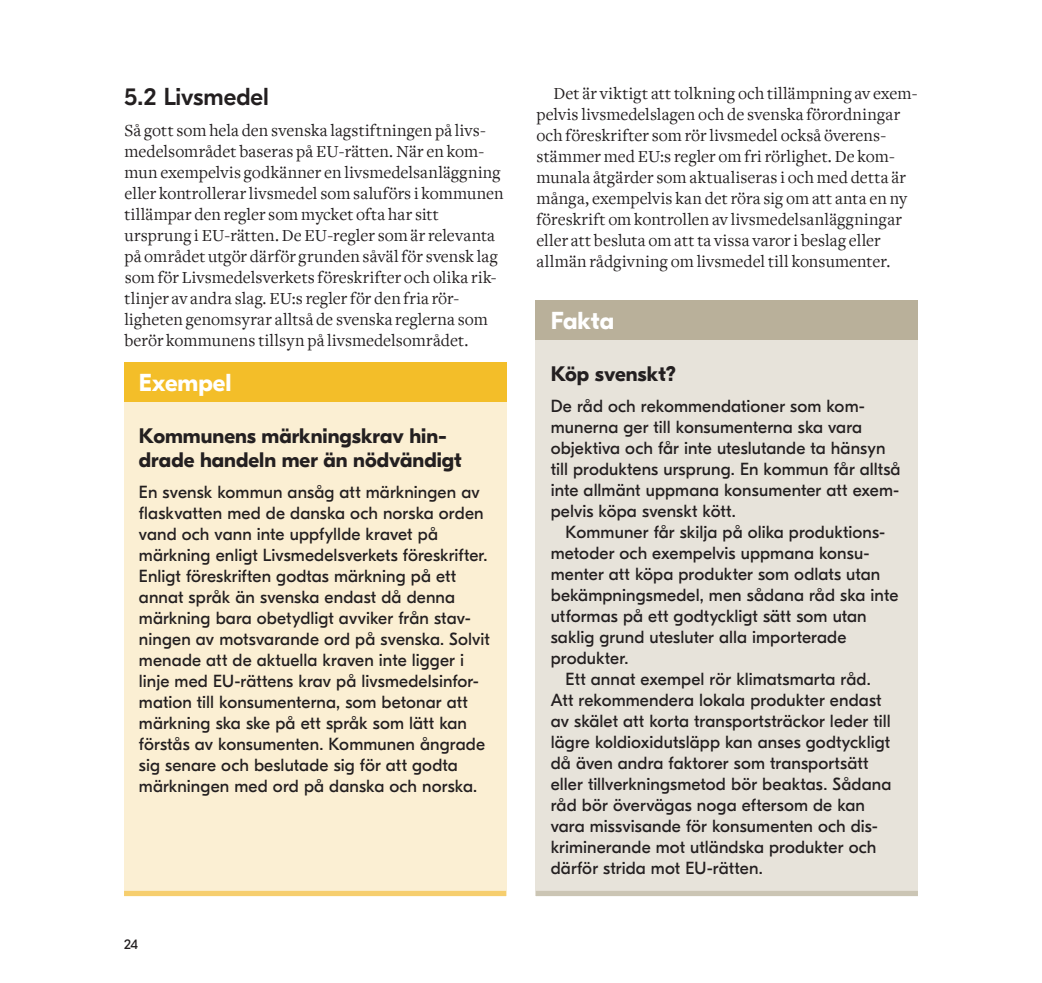
<style>
.page{position:relative;width:1042px;height:983px;background:#fff}
.page>*{position:absolute;margin:0;border:0;box-sizing:border-box;transform-origin:0 0}
.Rubrik_1{font:500 24.5px "GT Eesti Display";color:#231f20}
.Fakta_-_Rubrik{font:700 24.5px "GT Eesti Display";color:#fff}
.Fakta_-_Rubrik_1{font:700 21px/24.5px "GT Eesti Display";color:#231f20}
.Fakta_-_bröd{font:17.5px/21px "GT Eesti Display";letter-spacing:.005em;color:#231f20}
.Brödtext{font:17.5px/21px "Freight Text";letter-spacing:.005em;color:#231f20}
.Brödtext_-_indrag{font:17.5px/21px "Freight Text";letter-spacing:.005em;color:#231f20}
.t1{font:14px "GT Eesti Display";color:#231f20}
</style>
<div class="page">
<div style="left:124px;top:362px;width:382px;height:533px;background:#fbefd3"></div>
<div style="left:124px;top:362px;width:382px;height:40px;background:#f3be29"></div>
<div style="left:124px;top:890px;width:382px;height:5px;background:#f6ce6e"></div>
<div style="left:536px;top:300px;width:382px;height:595px;background:#e7e3da"></div>
<div style="left:536px;top:300px;width:382px;height:40px;background:#b9b09a"></div>
<div style="left:536px;top:890px;width:382px;height:5px;background:#cbc5b4"></div>
<p class="Rubrik_1" style="left:124px;top:84px;width:146px">5.2 Livsmedel</p>
<p class="Brödtext" style="left:124px;top:120px;width:381px">Så gott som hela den svenska lagstiftningen på livs&shy;medelsområdet baseras på EU-rätten. När en kom&shy;mun exempelvis godkänner en livsmedelsanläggning eller kontrollerar livsmedel som saluförs i kommunen tillämpar den regler som mycket ofta har sitt ursprung i EU-rätten. De EU-regler som är relevanta på området utgör därför grunden såväl för svensk lag som för Livsmedelsverkets föreskrifter och olika rik&shy;tlinjer av andra slag. EU:s regler för den fria rör&shy;ligheten genomsyrar alltså de svenska reglerna som berör kommunens tillsyn på livsmedelsområdet.</p>
<p class="Fakta_-_Rubrik" style="left:139px;top:369px;width:94px">Exempel</p>
<p class="Fakta_-_Rubrik_1" style="left:139px;top:423px;width:324px">Kommunens märkningskrav hin&shy;drade handeln mer än nödvändigt</p>
<p class="Fakta_-_bröd" style="left:139px;top:482px;width:352px">En svensk kommun ansåg att märkningen av flaskvatten med de danska och norska orden vand och vann inte uppfyllde kravet på märkning enligt Livsmedelsverkets föreskrifter.<br>Enligt föreskriften godtas märkning på ett annat språk än svenska endast då denna märkning bara obetydligt avviker från stav&shy;ningen av motsvarande ord på svenska. Solvit menade att de aktuella kraven inte ligger i linje med EU-rättens krav på livsmedelsinfor&shy;mation till konsumenterna, som betonar att märkning ska ske på ett språk som lätt kan förstås av konsumenten. Kommunen ångrade sig senare och beslutade sig för att godta märkningen med ord på danska och norska.</p>
<p class="t1" style="left:124px;top:936px;width:16px">24</p>
<p class="Brödtext_-_indrag" style="left:536px;top:83px;width:383px;text-indent:17px">Det är viktigt att tolkning och tillämpning av exem&shy;pelvis livsmedelslagen och de svenska förordningar och föreskrifter som rör livsmedel också överens&shy;stämmer med EU:s regler om fri rörlighet. De kom&shy;munala åtgärder som aktualiseras i och med detta är många, exempelvis kan det röra sig om att anta en ny föreskrift om kontrollen av livsmedelsanläggningar eller att besluta om att ta vissa varor i beslag eller allmän rådgivning om livsmedel till konsumenter.</p>
<p class="Fakta_-_Rubrik" style="left:551px;top:307px;width:65px">Fakta</p>
<p class="Fakta_-_Rubrik_1" style="left:551px;top:361px;width:127px">Köp svenskt?</p>
<p class="Fakta_-_bröd" style="left:551px;top:395px;width:351px">De råd och rekommendationer som kom&shy;munerna ger till konsumenterna ska vara objektiva och får inte uteslutande ta hänsyn till produktens ursprung. En kommun får alltså inte allmänt uppmana konsumenter att exem&shy;pelvis köpa svenskt kött.</p>
<p class="Fakta_-_bröd" style="left:551px;top:521px;width:349px;text-indent:15px">Kommuner får skilja på olika produktions&shy;metoder och exempelvis uppmana konsu&shy;menter att köpa produkter som odlats utan bekämpningsmedel, men sådana råd ska inte utformas på ett godtyckligt sätt som utan saklig grund utesluter alla importerade produkter.</p>
<p class="Fakta_-_bröd" style="left:551px;top:668px;width:342px;text-indent:15px">Ett annat exempel rör klimatsmarta råd.<br>Att rekommendera lokala produkter endast av skälet att korta transportsträckor leder till lägre koldioxidutsläpp kan anses godtyckligt då även andra faktorer som transportsätt eller tillverkningsmetod bör beaktas. Sådana råd bör övervägas noga eftersom de kan vara missvisande för konsumenten och dis&shy;kriminerande mot utländska produkter och därför strida mot EU-rätten.</p>
</div>
